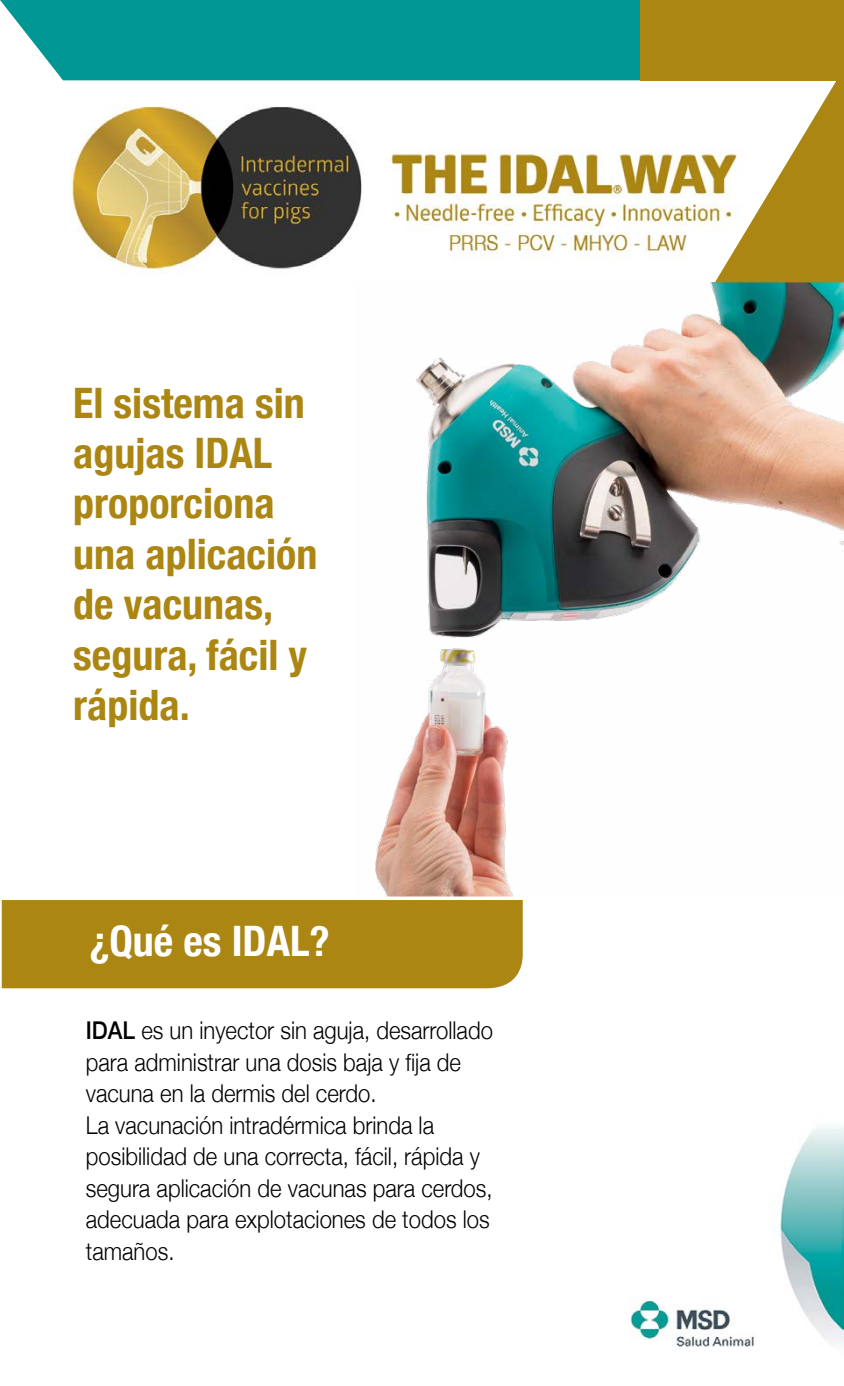
<style>
.page{position:relative;width:844px;height:1386px;background:#fff}
.page>*{position:absolute;margin:0;border:0;box-sizing:border-box;transform-origin:0 0}
.t1{font:700 condensed 42px/50.4px "Helvetica Neue";color:#ab8613}
.t2{font:700 condensed 42px "Helvetica Neue";color:#fff}
.t3{font:300 24.5px/31.5px "Helvetica Neue";color:#000;scale:.9 1}
.s1{font-weight:500}
</style>
<div class="page">
<img style="left:63px;top:80px;width:651px;height:193px">
<img style="left:375px;top:282px;width:468px;height:613px">
<div style="left:0;top:0;width:640px;height:80px;background:#009693"></div>
<div style="left:640px;top:0;width:203px;height:80px;background:#ab8613"></div>
<svg style="left:714px;top:80px;width:129px;height:202px"></svg>
<svg style="left:1px;top:895px;width:522px;height:94px;background:#b08e23"></svg>
<img style="left:630px;top:1126px;width:213px;height:221px">
<h1 class="t1" style="left:73px;top:375px;width:245px">El sistema sin agujas IDAL proporciona una aplicación de vacunas, segura, fácil y rápida.</h1>
<h1 class="t2" style="left:89px;top:906px;width:242px">¿Qué es IDAL?</h1>
<p class="t3" style="left:86px;top:1013px;width:454px"><span class="s1">IDAL</span> es un inyector sin aguja, desarrollado para administrar una dosis baja y fija de vacuna en la dermis del cerdo.<br>La vacunación intradérmica brinda la posibilidad de una correcta, fácil, rápida y segura aplicación de vacunas para cerdos, adecuada para explotaciones de todos los tamaños.</p>
</div>
